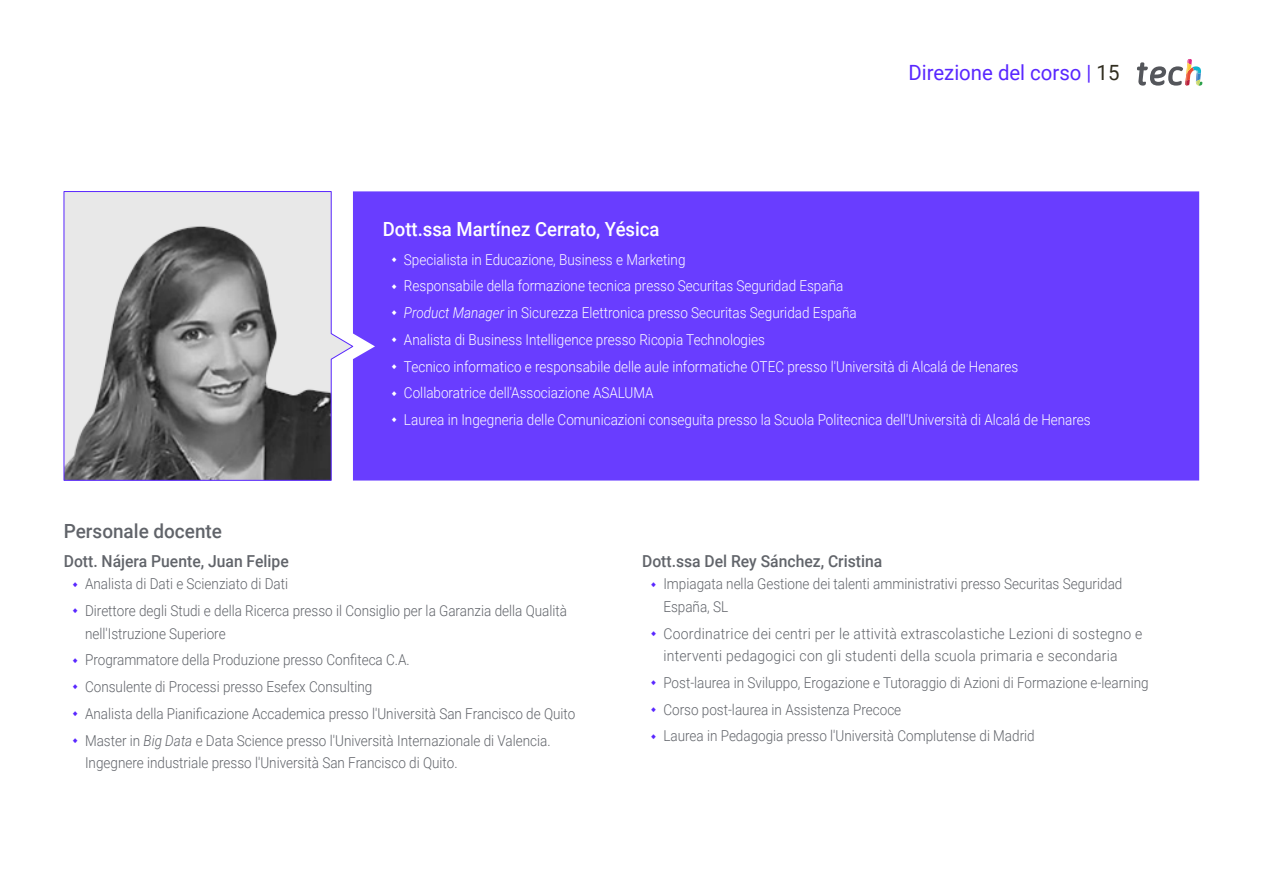
<style>
.page{position:relative;width:1263px;height:893px;background:#fff}
.page>*{position:absolute;margin:0;border:0;box-sizing:border-box;transform-origin:0 0}
.t1{font:21px "Roboto";color:#5927ff}
.t2{font:500 19.5px "Roboto";color:#fff;scale:.95 1}
.t3{font:500 19.5px "Roboto";color:#61646a}
.t4{font:500 16.5px "Roboto";color:#61646a;scale:.95 1}
.t5{font:300 15px/26.7px "Roboto";color:#61646a;scale:.9 1}
.t6{font:300 15px/26.7px "Roboto";color:#fff;scale:.9 1}
.t7{font:300 15px/22.5px "Roboto";letter-spacing:.02em;color:#61646a;scale:.93 1}
.s1{color:#312e20}
.s2{font-style:italic}
</style>
<div class="page">
<div style="left:353px;top:191px;width:846px;height:290px;background:#693dff"></div>
<svg style="left:64px;top:191px;width:289px;height:290px;background:#a3a2a5"></svg>
<svg style="left:1137px;top:59px;width:65px;height:27px"></svg>
<svg style="left:392px;top:257px;width:5px;height:5px"></svg>
<svg style="left:392px;top:284px;width:5px;height:5px"></svg>
<svg style="left:392px;top:310px;width:5px;height:5px"></svg>
<svg style="left:392px;top:337px;width:5px;height:5px"></svg>
<svg style="left:392px;top:364px;width:5px;height:5px"></svg>
<svg style="left:392px;top:391px;width:5px;height:5px"></svg>
<svg style="left:392px;top:417px;width:5px;height:5px"></svg>
<h1 class="t1" style="left:908px;top:57px;width:213px">Direzione del corso | <span class="s1">15</span></h1>
<h2 class="t2" style="left:383px;top:215px;width:293px">Dott.ssa Martínez Cerrato, Yésica</h2>
<p class="t6" style="left:404px;top:245px;width:764px">Specialista in Educazione, Business e Marketing<br>Responsabile della formazione tecnica presso Securitas Seguridad España<br><span class="s2">Product Manager</span> in Sicurezza Elettronica presso Securitas Seguridad España<br>Analista di Business Intelligence presso Ricopia Technologies<br>Tecnico informatico e responsabile delle aule informatiche OTEC presso l'Università di Alcalá de Henares Collaboratrice dell'Associazione ASALUMA<br>Laurea in Ingegneria delle Comunicazioni conseguita presso la Scuola Politecnica dell'Università di Alcalá de Henares</p>
<h2 class="t3" style="left:64px;top:517px;width:160px">Personale docente</h2>
<p class="t4" style="left:64px;top:550px;width:238px">Dott. Nájera Puente, Juan Felipe</p>
<p class="t5" style="left:85px;top:570px;width:537px">Analista di Dati e Scienziato di Dati<br>Direttore degli Studi e della Ricerca presso il Consiglio per la Garanzia della Qualità</p>
<p class="t5" style="left:85px;top:619px;width:546px">nell'Istruzione Superiore<br>Programmatore della Produzione presso Confiteca C.A.<br>Consulente di Processi presso Esefex Consulting<br>Analista della Pianificazione Accademica presso l'Università San Francisco de Quito Master in <span class="s2">Big Data</span> e Data Science presso l'Università Internazionale di Valencia.</p>
<p class="t5" style="left:85px;top:749px;width:415px">Ingegnere industriale presso l'Università San Francisco di Quito.</p>
<p class="t4" style="left:642px;top:550px;width:254px">Dott.ssa Del Rey Sánchez, Cristina</p>
<p class="t5" style="left:663px;top:572px;width:511px;line-height:22.5px">Impiagata nella Gestione dei talenti amministrativi presso Securitas Seguridad<br>España, SL</p>
<p class="t7" style="left:663px;top:621px;width:517px">Coordinatrice dei centri per le attività extrascolastiche Lezioni di sostegno e interventi pedagogici con gli studenti della scuola primaria e secondaria</p>
<p class="t5" style="left:663px;top:669px;width:541px">Post-laurea in Sviluppo, Erogazione e Tutoraggio di Azioni di Formazione e-learning<br>Corso post-laurea in Assistenza Precoce<br>Laurea in Pedagogia presso l'Università Complutense di Madrid</p>
</div>
